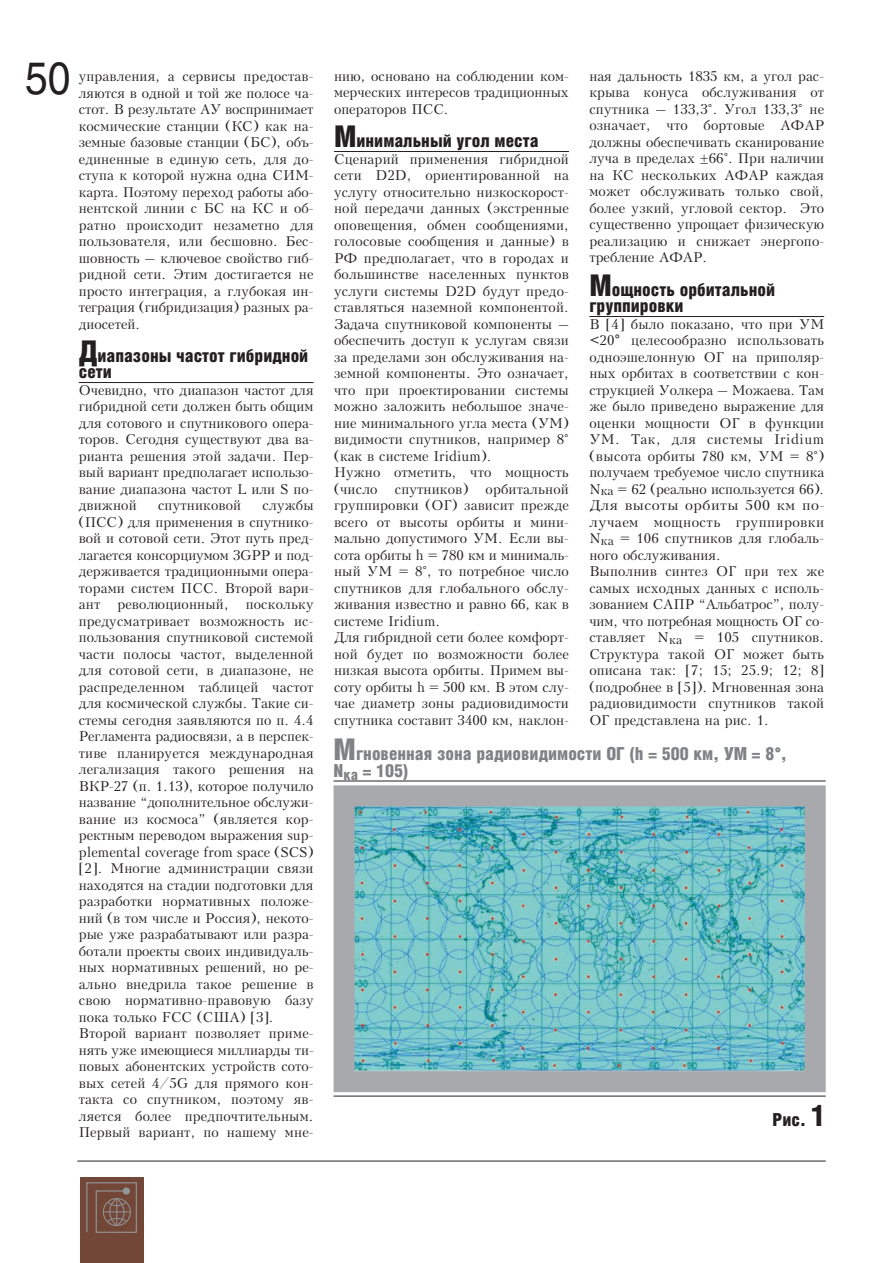
<style>
.page{position:relative;width:893px;height:1263px;background:#fff}
.page>*{position:absolute;margin:0;border:0;box-sizing:border-box;transform-origin:0 0}
.t1{font:45px "Helios";color:#231f20;scale:.9 1}
.t2{font:900 18px/16.5px "Helios Cond";color:#231f20}
.t3{font:900 18px/16.5px "Helios Cond";color:#808285}
.t4{font:13.5px/16.5px "Kudryashev";letter-spacing:.01em;color:#231f20;text-align:justify}
.s1{font-size:30px}
.s2{font-family:"Lucida Grande"}
</style>
<div class="page">
<div style="left:80px;top:1177px;width:64px;height:86px;background:#734738"></div>
<svg style="left:86px;top:1182px;width:51px;height:51px"></svg>
<hr style="left:77px;top:1161px;width:749px;height:1px;background:#231f20">
<hr style="left:79px;top:382px;width:235px;height:1px;background:#231f20">
<hr style="left:334px;top:151px;width:235px;height:1px;background:#231f20">
<hr style="left:589px;top:316px;width:235px;height:1px;background:#231f20">
<img style="left:356px;top:807px;width:448px;height:263px">
<div style="left:334px;top:785px;width:492px;height:307px;border:21px solid #a8a9ad"></div>
<hr style="left:334px;top:781px;width:492px;height:1px;background:#231f20">
<hr style="left:334px;top:1096px;width:492px;height:1px;background:#231f20">
<h1 class="t1" style="left:25px;top:62px;width:52px">50</h1>
<p class="t4" style="left:79px;top:68px;width:236px">управления, а сервисы предостав&shy;ляются в одной и той же полосе ча&shy;стот. В результате АУ воспринимает космические станции (КС) как на&shy;земные базовые станции (БС), объ&shy;единенные в единую сеть, для до&shy;ступа к которой нужна одна СИМ&shy;карта. Поэтому переход работы або&shy;нентской линии с БС на КС и об&shy;ратно происходит незаметно для пользователя, или бесшовно. Бес&shy;шовность – ключевое свойство гиб&shy;ридной сети. Этим достигается не просто интеграция, а глубокая ин&shy;теграция (гибридизация) разных ра&shy;диосетей.</p>
<h2 class="t2" style="left:79px;top:348px;width:231px"><span class="s1">Д</span>иапазоны частот гибридной сети</h2>
<p class="t4" style="left:79px;top:382px;width:236px">Очевидно, что диапазон частот для гибридной сети должен быть общим для сотового и спутникового опера&shy;торов. Сегодня существуют два ва&shy;рианта решения этой задачи. Пер&shy;вый вариант предполагает использо&shy;вание диапазона частот L или S по&shy;движной</p>
<p class="t4" style="left:79px;top:497px;width:236px;text-indent:184px">службы (ПСС) для применения в спутнико&shy;вой и сотовой сети. Этот путь пред&shy;лагается консорциумом 3GPP и под&shy;держивается традиционными опера&shy;торами систем ПСС. Второй вари&shy;ант</p>
<p class="t4" style="left:158px;top:497px;width:85px">спутниковой</p>
<p class="t4" style="left:117px;top:596px;width:113px">революционный,</p>
<p class="t4" style="left:79px;top:596px;width:236px;text-align:left;text-indent:167px">поскольку предусматривает возможность ис&shy;пользования спутниковой системой части полосы частот, выделенной для сотовой сети, в диапазоне, не распределенном таблицей частот для космической службы. Такие си&shy;стемы сегодня заявляются по п. 4.4<br>Регламента радиосвязи, а в перспек&shy;тиве планируется международная легализация такого решения на<br>ВКР-27 (п. 1.13), которое получило название “дополнительное обслужи&shy;вание из космоса” (является кор&shy;ректным переводом выражения sup&shy;plemental coverage from space (SCS) [2]. Многие администрации связи находятся на стадии подготовки для разработки нормативных положе&shy;ний (в том числе и Россия), некото&shy;рые уже разрабатывают или разра&shy;ботали проекты своих индивидуаль&shy;ных нормативных решений, но ре&shy;ально внедрила такое решение в свою нормативно-правовую базу пока только FCC (США) [3].<br>Второй вариант позволяет приме&shy;нять уже имеющиеся миллиарды ти&shy;повых абонентских устройств сото&shy;вых сетей 4/5G для прямого кон&shy;такта со спутником, поэтому яв&shy;ляется более предпочтительным.<br>Первый вариант, по нашему мне-</p>
<p class="t4" style="left:334px;top:68px;width:236px">нию, основано на соблюдении ком&shy;мерческих интересов традиционных операторов ПСС.</p>
<h2 class="t2" style="left:334px;top:134px;width:206px"><span class="s1">М</span>инимальный угол места</h2>
<p class="t4" style="left:334px;top:151px;width:236px;text-align:left">Сценарий применения гибридной сети D2D, ориентированной на услугу относительно низкоскорост&shy;ной передачи данных (экстренные оповещения, обмен сообщениями, голосовые сообщения и данные) в<br>РФ предполагает, что в городах и большинстве населенных пунктов услуги системы D2D будут предо&shy;ставляться наземной компонентой.<br>Задача спутниковой компоненты – обеспечить доступ к услугам связи за пределами зон обслуживания на&shy;земной компоненты. Это означает, что при проектировании системы можно заложить небольшое значе&shy;ние минимального угла места (УМ) видимости спутников, например 8° (как в системе Iridium).<br>Нужно отметить, что мощность (число</p>
<p class="t4" style="left:589px;top:68px;width:236px">ная дальность 1835 км, а угол рас&shy;крыва конуса обслуживания от спутника – 133,3°. Угол 133,3° не означает, что бортовые АФАР должны обеспечивать сканирование луча в пределах ±66°. При наличии на КС нескольких АФАР каждая может обслуживать только свой, более узкий, угловой сектор. Это существенно упрощает физическую реализацию и снижает энергопо&shy;требление АФАР.</p>
<h2 class="t2" style="left:589px;top:282px;width:187px"><span class="s1">М</span>ощность орбитальной группировки</h2>
<p class="t4" style="left:589px;top:316px;width:237px;text-align:left">В [4] было показано, что при УМ &lt;20<span class="s2">°</span> целесообразно использовать одноэшелонную ОГ на приполяр&shy;ных орбитах в соответствии с кон&shy;струкцией Уолкера – Можаева. Там же было приведено выражение для оценки мощности ОГ в функции<br>УМ. Так, для системы Iridium (высота орбиты 780 км, УМ = 8°) получаем требуемое число спутника<br>N<sub>ка</sub> = 62 (реально используется 66).<br>Для высоты орбиты 500 км по&shy;лучаем мощность группировки<br>N<sub>ка</sub> = 106 спутников для глобаль&shy;ного обслуживания.<br>Выполнив синтез ОГ при тех же самых исходных данных с исполь&shy;зованием САПР “Альбатрос”, полу&shy;чим, что потребная мощность ОГ со&shy;ставляет N<sub>ка</sub> = 105 спутников.<br>Структура такой ОГ может быть описана так: [7; 15; 25.9; 12; 8] (подробнее в [5]). Мгновенная зона радиовидимости спутников такой<br>ОГ представлена на рис. 1.</p>
<h2 class="t3" style="left:334px;top:747px;width:455px"><span class="s1">М</span>гновенная зона радиовидимости ОГ (h = 500 км, УМ = 8°,<br>N<sub>ка</sub> = 105)</h2>
<p class="t4" style="left:395px;top:481px;width:75px">спутников)</p>
<p class="t4" style="left:334px;top:481px;width:236px;text-align:left;text-indent:152px">орбитальной группировки (ОГ) зависит прежде всего от высоты орбиты и мини&shy;мально допустимого УМ. Если вы&shy;сота орбиты h = 780 км и минималь&shy;ный УМ = 8°, то потребное число спутников для глобального обслу&shy;живания известно и равно 66, как в системе Iridium.<br>Для гибридной сети более комфорт&shy;ной будет по возможности более низкая высота орбиты. Примем вы&shy;соту орбиты h = 500 км. В этом слу&shy;чае диаметр зоны радиовидимости спутника составит 3400 км, наклон-</p>
<h2 class="t2" style="left:772px;top:1113px;width:55px">Рис. <span class="s1">1</span></h2>
</div>
